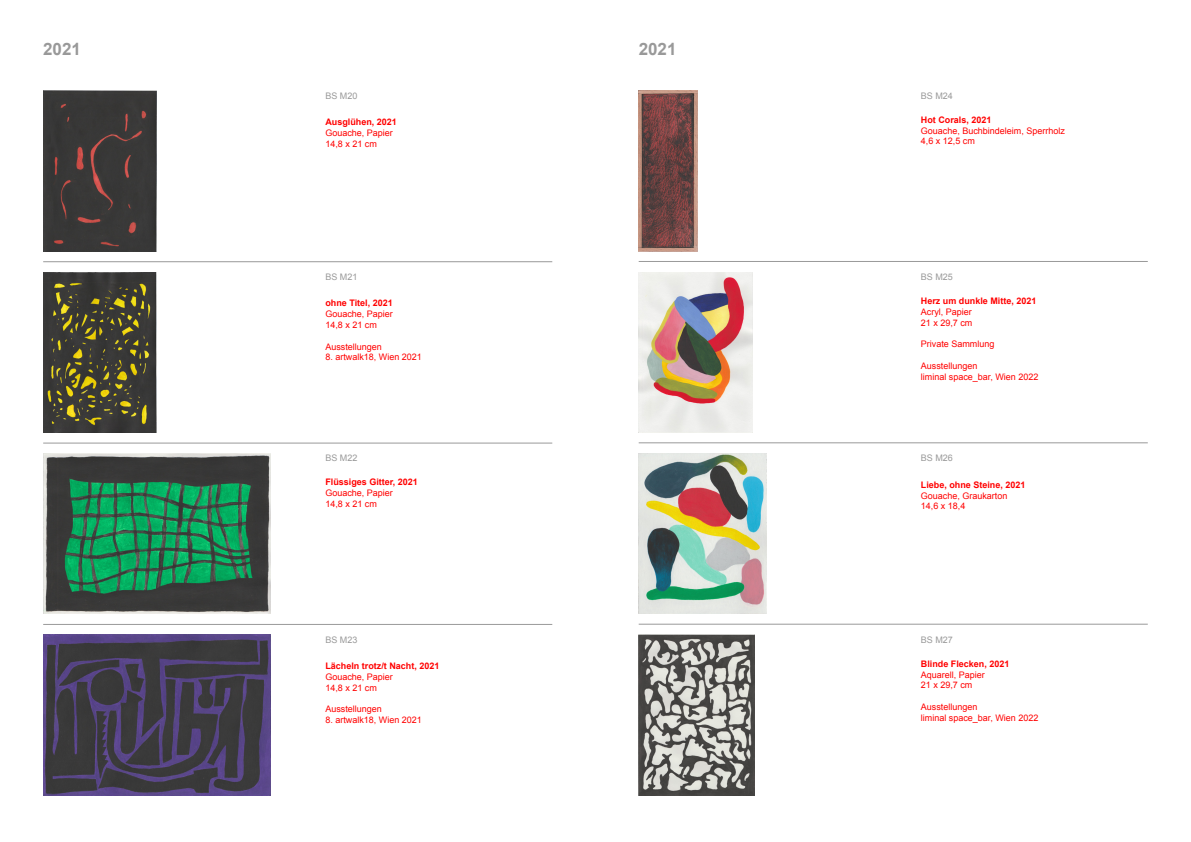
<style>
.page{position:relative;width:1191px;height:842px;background:#fff}
.page>*{position:absolute;margin:0;border:0;box-sizing:border-box;transform-origin:0 0}
.t1{font:700 17px "Arial";color:#999}
.t2{font:9px "Arial";color:#f00}
.t3{font:700 9px "Arial";color:#f00}
.t4{font:9px "Arial";color:#999}
</style>
<div class="page">
<img style="left:43px;top:91px;width:114px;height:160px">
<img style="left:43px;top:453px;width:227px;height:161px">
<img style="left:638px;top:272px;width:114px;height:160px">
<img style="left:43px;top:272px;width:114px;height:160px">
<img style="left:638px;top:91px;width:60px;height:160px">
<img style="left:638px;top:453px;width:129px;height:161px">
<img style="left:43px;top:635px;width:227px;height:160px">
<img style="left:638px;top:635px;width:117px;height:160px">
<hr style="left:638px;top:261px;width:509px;height:1px;background:#999">
<hr style="left:638px;top:443px;width:509px;height:1px;background:#999">
<hr style="left:638px;top:624px;width:509px;height:1px;background:#999">
<hr style="left:43px;top:262px;width:509px;height:1px;background:#999">
<hr style="left:43px;top:443px;width:509px;height:1px;background:#999">
<hr style="left:43px;top:624px;width:509px;height:1px;background:#999">
<p class="t1" style="left:43px;top:38px;width:39px">2021</p>
<p class="t4" style="left:325px;top:90px;width:34px">BS M20</p>
<p class="t3" style="left:325px;top:116px;width:73px">Ausglühen, 2021</p>
<p class="t2" style="left:325px;top:127px;width:69px">Gouache, Papier</p>
<p class="t2" style="left:325px;top:138px;width:53px">14,8 x 21 cm</p>
<p class="t4" style="left:325px;top:271px;width:34px">BS M21</p>
<p class="t3" style="left:325px;top:297px;width:69px">ohne Titel, 2021</p>
<p class="t2" style="left:325px;top:308px;width:69px">Gouache, Papier</p>
<p class="t2" style="left:325px;top:319px;width:53px">14,8 x 21 cm</p>
<p class="t2" style="left:325px;top:341px;width:58px">Ausstellungen</p>
<p class="t2" style="left:325px;top:351px;width:98px">8. artwalk18, Wien 2021</p>
<p class="t4" style="left:325px;top:452px;width:34px">BS M22</p>
<p class="t3" style="left:325px;top:476px;width:94px">Flüssiges Gitter, 2021</p>
<p class="t2" style="left:325px;top:487px;width:69px">Gouache, Papier</p>
<p class="t2" style="left:325px;top:498px;width:53px">14,8 x 21 cm</p>
<p class="t4" style="left:325px;top:634px;width:34px">BS M23</p>
<p class="t3" style="left:325px;top:660px;width:116px">Lächeln trotz/t Nacht, 2021</p>
<p class="t2" style="left:325px;top:671px;width:69px">Gouache, Papier</p>
<p class="t2" style="left:325px;top:682px;width:53px">14,8 x 21 cm</p>
<p class="t2" style="left:325px;top:703px;width:58px">Ausstellungen</p>
<p class="t2" style="left:325px;top:714px;width:98px">8. artwalk18, Wien 2021</p>
<p class="t1" style="left:638px;top:38px;width:39px">2021</p>
<p class="t4" style="left:921px;top:90px;width:34px">BS M24</p>
<p class="t3" style="left:921px;top:114px;width:72px">Hot Corals, 2021</p>
<p class="t2" style="left:921px;top:124px;width:146px">Gouache, Buchbindeleim, Sperrholz</p>
<p class="t2" style="left:921px;top:135px;width:56px">4,6 x 12,5 cm</p>
<p class="t4" style="left:921px;top:271px;width:34px">BS M25</p>
<p class="t3" style="left:921px;top:295px;width:117px">Herz um dunkle Mitte, 2021</p>
<p class="t2" style="left:921px;top:306px;width:53px">Acryl, Papier</p>
<p class="t2" style="left:921px;top:317px;width:53px">21 x 29,7 cm</p>
<p class="t2" style="left:921px;top:338px;width:75px">Private Sammlung</p>
<p class="t2" style="left:921px;top:360px;width:58px">Ausstellungen</p>
<p class="t2" style="left:921px;top:371px;width:119px">liminal space_bar, Wien 2022</p>
<p class="t4" style="left:921px;top:452px;width:34px">BS M26</p>
<p class="t3" style="left:921px;top:479px;width:106px">Liebe, ohne Steine, 2021</p>
<p class="t2" style="left:921px;top:490px;width:88px">Gouache, Graukarton</p>
<p class="t2" style="left:921px;top:500px;width:46px">14,6 x 18,4</p>
<p class="t4" style="left:921px;top:634px;width:34px">BS M27</p>
<p class="t3" style="left:921px;top:658px;width:90px">Blinde Flecken, 2021</p>
<p class="t2" style="left:921px;top:668px;width:66px">Aquarell, Papier</p>
<p class="t2" style="left:921px;top:679px;width:53px">21 x 29,7 cm</p>
<p class="t2" style="left:921px;top:701px;width:58px">Ausstellungen</p>
<p class="t2" style="left:921px;top:712px;width:119px">liminal space_bar, Wien 2022</p>
</div>
